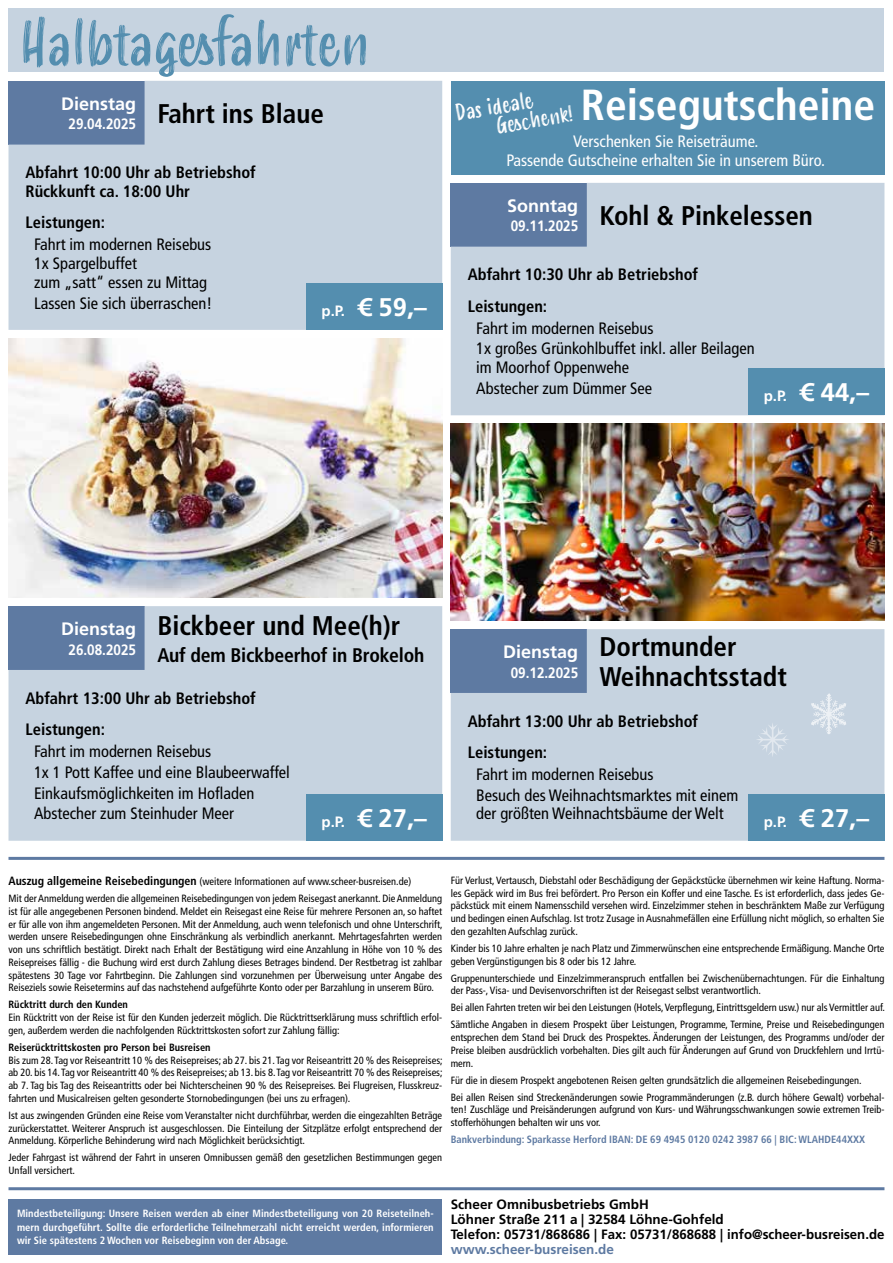
<style>
.page{position:relative;width:893px;height:1263px;background:#fff}
.page>*{position:absolute;margin:0;border:0;box-sizing:border-box;transform-origin:0 0}
.t1{font:60px "Smoothy";color:#548eaf}
.t2{font:700 condensed 43.5px "Frutiger LT Std";color:#fff}
.t3{font:700 condensed 27px/30px "Frutiger LT Std";color:#000}
.t4{font:700 25.5px "Frutiger LT Std";color:#fff}
.t5{font:22.5px/19.8px "Smoothy";color:#fff}
.t6{font:700 condensed 19.65px "Frutiger LT Std";letter-spacing:-.01em;color:#000}
.t7{font:700 18px "Frutiger LT Std";color:#fff}
.t8{font:condensed 16.5px/20.9px "Frutiger LT Std";color:#000}
.t9{font:700 condensed 16.5px/31.5px "Frutiger LT Std";color:#000}
.t10{font:condensed 16.5px/18.8px "Frutiger LT Std";color:#fff;text-align:center}
.t11{font:700 15px "Frutiger LT Std";color:#fff;scale:.9 1}
.t12{font:700 13.5px/15px "Frutiger LT Std";color:#000}
.t13{font:700 13.5px "Frutiger LT Std";color:#5e7aa2}
.t14{font:condensed 10.5px/12.8px "Frutiger LT Std";color:#000}
.t15{font:700 condensed 10.5px/13.5px "Frutiger LT Std";color:#fff;text-align:justify}
.t16{font:700 condensed 10.5px "Frutiger LT Std";color:#5e7aa2}
.t17{font:700 condensed 10.5px "Frutiger LT Std";color:#000}
.s1{font-size:15px}
.s2{font-weight:700;font-size:12px}
</style>
<div class="page">
<div style="left:9px;top:9px;width:875px;height:63px;background:#c6d3e0"></div>
<svg style="left:9px;top:81px;width:433px;height:249px;fill:#c6d3e0"></svg>
<div style="left:306px;top:283px;width:136px;height:47px;background:#548eaf"></div>
<svg style="left:9px;top:606px;width:433px;height:235px;fill:#c6d3e0"></svg>
<div style="left:306px;top:794px;width:136px;height:47px;background:#548eaf"></div>
<svg style="left:451px;top:183px;width:433px;height:232px;fill:#c6d3e0"></svg>
<div style="left:748px;top:368px;width:136px;height:47px;background:#548eaf"></div>
<svg style="left:451px;top:629px;width:433px;height:212px;fill:#c6d3e0"></svg>
<div style="left:748px;top:794px;width:136px;height:47px;background:#548eaf"></div>
<hr style="left:9px;top:857px;width:875px;height:3px;background:#5e7aa2">
<hr style="left:9px;top:1187px;width:875px;height:3px;background:#5e7aa2">
<div style="left:451px;top:81px;width:433px;height:93px;background:#548eaf"></div>
<svg style="left:755px;top:722px;width:35px;height:35px"></svg>
<svg style="left:811px;top:693px;width:35px;height:42px"></svg>
<img style="left:9px;top:338px;width:433px;height:260px">
<img style="left:451px;top:424px;width:433px;height:197px">
<div style="left:9px;top:1199px;width:433px;height:55px;background:#5e7aa2"></div>
<h1 class="t1" style="left:20px;top:0;width:351px">Halbtagesfahrten</h1>
<h3 class="t7" style="left:61px;top:93px;width:77px">Dienstag</h3>
<h3 class="t3" style="left:69px;top:98px;width:257px"><sub>29.04.2025</sub> Fahrt ins Blaue</h3>
<h3 class="t9" style="left:26px;top:163px;width:232px;line-height:18.8px">Abfahrt 10:00 Uhr ab Betriebshof<br>Rückkunft ca. 18:00 Uhr</h3>
<h3 class="t9" style="left:26px;top:207px;width:81px">Leistungen:</h3>
<h3 class="t8" style="left:34px;top:235px;width:179px;line-height:18.8px">Fahrt im modernen Reisebus<br>1x Spargelbuffet<br>zum „satt“ essen zu Mittag</h3>
<h3 class="t8" style="left:34px;top:293px;width:180px">Lassen Sie sich überraschen!</h3>
<h3 class="t4" style="left:322px;top:292px;width:107px"><span class="s1">p.P.</span> € 59,–</h3>
<h3 class="t5" style="left:491px;top:98px;width:79px;text-indent:-37px;rotate:-10deg">Das ideale<br>Ges chenk!</h3>
<h2 class="t2" style="left:581px;top:79px;width:296px">Reisegutscheine</h2>
<h3 class="t10" style="left:506px;top:132px;width:320px">Verschenken Sie Reiseträume.<br>Passende Gutscheine erhalten Sie in unserem Büro.</h3>
<h3 class="t7" style="left:507px;top:195px;width:73px">Sonntag</h3>
<h3 class="t3" style="left:511px;top:201px;width:304px"><sub>09.11.2025</sub> Kohl &amp; Pinkelessen</h3>
<h3 class="t9" style="left:468px;top:259px;width:232px">Abfahrt 10:30 Uhr ab Betriebshof<br>Leistungen:</h3>
<h3 class="t8" style="left:476px;top:317px;width:280px">Fahrt im modernen Reisebus<br>1x großes Grünkohlbuffet inkl. aller Beilagen</h3>
<h3 class="t8" style="left:476px;top:357px;width:177px">im Moorhof Oppenwehe<br>Abstecher zum Dümmer See</h3>
<h3 class="t4" style="left:764px;top:378px;width:107px"><span class="s1">p.P.</span> € 44,–</h3>
<h3 class="t3" style="left:157px;top:610px;width:245px">Bickbeer und Mee(h)r</h3>
<h3 class="t6" style="left:157px;top:643px;width:269px">Auf dem Bickbeerhof in Brokeloh</h3>
<h3 class="t9" style="left:26px;top:682px;width:232px">Abfahrt 13:00 Uhr ab Betriebshof<br>Leistungen:</h3>
<h3 class="t8" style="left:34px;top:741px;width:257px">Fahrt im modernen Reisebus<br>1x 1 Pott Kaffee und eine Blaubeerwaffel Einkaufsmöglichkeiten im Hofladen Abstecher zum Steinhuder Meer</h3>
<h3 class="t7" style="left:61px;top:618px;width:77px">Dienstag</h3>
<h3 class="t11" style="left:69px;top:640px;width:77px">26.08.2025</h3>
<h3 class="t4" style="left:322px;top:803px;width:107px"><span class="s1">p.P.</span> € 27,–</h3>
<h3 class="t3" style="left:600px;top:632px;width:189px">Dortmunder<br>Weihnachtsstadt</h3>
<h3 class="t9" style="left:468px;top:705px;width:232px">Abfahrt 13:00 Uhr ab Betriebshof<br>Leistungen:</h3>
<h3 class="t8" style="left:476px;top:764px;width:264px">Fahrt im modernen Reisebus<br>Besuch des Weihnachtsmarktes mit einem</h3>
<h3 class="t8" style="left:476px;top:803px;width:249px">der größten Weihnachtsbäume der Welt</h3>
<h3 class="t4" style="left:764px;top:803px;width:107px"><span class="s1">p.P.</span> € 27,–</h3>
<h3 class="t7" style="left:503px;top:641px;width:77px">Dienstag</h3>
<h3 class="t11" style="left:511px;top:663px;width:77px">09.12.2025</h3>
<p class="t14" style="left:9px;top:873px;width:435px;line-height:17px"><span class="s2">Auszug allgemeine Reisebedingungen</span> (weitere Informationen auf www.scheer-busreisen.de)<br>Mit der Anmeldung werden die allgemeinen Reisebedingungen von jedem Reisegast anerkannt. Die Anmeldung</p>
<p class="t14" style="left:9px;top:905px;width:436px;text-align:justify">ist für alle angegebenen Personen bindend. Meldet ein Reisegast eine Reise für mehrere Personen an, so haftet er für alle von ihm angemeldeten Personen. Mit der Anmeldung, auch wenn telefonisch und ohne Unterschrift, werden unsere Reisebedingungen ohne Einschränkung als verbindlich anerkannt. Mehrtagesfahrten werden von uns schriftlich bestätigt. Direkt nach Erhalt der Bestätigung wird eine Anzahlung in Höhe von 10 % des Reisepreises fällig - die Buchung wird erst durch Zahlung dieses Betrages bindend. Der Restbetrag ist zahlbar spätestens 30 Tage vor Fahrtbeginn. Die Zahlungen sind vorzunehmen per Überweisung unter Angabe des Reiseziels sowie Reisetermins auf das nachstehend aufgeführte Konto oder per Barzahlung in unserem Büro.</p>
<p class="t17" style="left:9px;top:998px;width:121px">Rücktritt durch den Kunden</p>
<p class="t14" style="left:9px;top:1011px;width:435px">Ein Rücktritt von der Reise ist für den Kunden jederzeit möglich. Die Rücktrittserklärung muss schriftlich erfol&shy;gen, außerdem werden die nachfolgenden Rücktrittskosten sofort zur Zahlung fällig:</p>
<p class="t17" style="left:9px;top:1041px;width:204px">Reiserücktrittskosten pro Person bei Busreisen</p>
<p class="t14" style="left:9px;top:1053px;width:436px;text-align:justify">Bis zum 28. Tag vor Reiseantritt 10 % des Reisepreises; ab 27. bis 21. Tag vor Reiseantritt 20 % des Reisepreises; ab 20. bis 14. Tag vor Reiseantritt 40 % des Reisepreises; ab 13. bis 8. Tag vor Reiseantritt 70 % des Reisepreises; ab 7. Tag bis Tag des Reiseantritts oder bei Nichterscheinen 90 % des Reisepreises. Bei Flugreisen, Flusskreuz&shy;fahrten und Musicalreisen gelten gesonderte Stornobedingungen (bei uns zu erfragen).</p>
<p class="t14" style="left:9px;top:1109px;width:435px;text-align:justify">Ist aus zwingenden Gründen eine Reise vom Veranstalter nicht durchführbar, werden die eingezahlten Beträge zurückerstattet. Weiterer Anspruch ist ausgeschlossen. Die Einteilung der Sitzplätze erfolgt entsprechend der Anmeldung. Körperliche Behinderung wird nach Möglichkeit berücksichtigt.</p>
<p class="t14" style="left:9px;top:1151px;width:435px">Jeder Fahrgast ist während der Fahrt in unseren Omnibussen gemäß den gesetzlichen Bestimmungen gegen<br>Unfall versichert.</p>
<p class="t14" style="left:451px;top:874px;width:435px;text-align:justify">Für Verlust, Vertausch, Diebstahl oder Beschädigung der Gepäckstücke übernehmen wir keine Haftung. Norma&shy;les Gepäck wird im Bus frei befördert. Pro Person ein Koffer und eine Tasche. Es ist erforderlich, dass jedes Ge&shy;päckstück mit einem Namensschild versehen wird. Einzelzimmer stehen in beschränktem Maße zur Verfügung und bedingen einen Aufschlag. Ist trotz Zusage in Ausnahmefällen eine Erfüllung nicht möglich, so erhalten Sie den gezahlten Aufschlag zurück.</p>
<p class="t14" style="left:451px;top:942px;width:435px">Kinder bis 10 Jahre erhalten je nach Platz und Zimmerwünschen eine entsprechende Ermäßigung. Manche Orte geben Vergünstigungen bis 8 oder bis 12 Jahre.</p>
<p class="t14" style="left:451px;top:972px;width:435px">Gruppenunterschiede und Einzelzimmeranspruch entfallen bei Zwischenübernachtungen. Für die Einhaltung der Pass-, Visa- und Devisenvorschriften ist der Reisegast selbst verantwortlich.</p>
<p class="t14" style="left:451px;top:999px;width:436px;line-height:17px">Bei allen Fahrten treten wir bei den Leistungen (Hotels, Verpflegung, Eintrittsgeldern usw.) nur als Vermittler auf.<br>Sämtliche Angaben in diesem Prospekt über Leistungen, Programme, Termine, Preise und Reisebedingungen</p>
<p class="t14" style="left:451px;top:1031px;width:435px;text-align:justify">entsprechen dem Stand bei Druck des Prospektes. Änderungen der Leistungen, des Programms und/oder der Preise bleiben ausdrücklich vorbehalten. Dies gilt auch für Änderungen auf Grund von Druckfehlern und Irrtü&shy;mern.</p>
<p class="t14" style="left:451px;top:1071px;width:435px;line-height:17px">Für die in diesem Prospekt angebotenen Reisen gelten grundsätzlich die allgemeinen Reisebedingungen.<br>Bei allen Reisen sind Streckenänderungen sowie Programmänderungen (z.B. durch höhere Gewalt) vorbehal-</p>
<p class="t14" style="left:451px;top:1103px;width:435px">ten! Zuschläge und Preisänderungen aufgrund von Kurs- und Währungsschwankungen sowie extremen Treib&shy;stofferhöhungen behalten wir uns vor.</p>
<p class="t16" style="left:451px;top:1133px;width:416px">Bankverbindung: Sparkasse Herford IBAN: DE 69 4945 0120 0242 3987 66 | BIC: WLAHDE44XXX</p>
<p class="t15" style="left:17px;top:1207px;width:418px">Mindestbeteiligung: Unsere Reisen werden ab einer Mindestbeteiligung von 20 Reiseteilneh&shy;mern durchgeführt. Sollte die erforderliche Teilnehmerzahl nicht erreicht werden, informieren wir Sie spätestens 2 Wochen vor Reisebeginn von der Absage.</p>
<p class="t12" style="left:451px;top:1197px;width:435px">Scheer Omnibusbetriebs GmbH<br>Löhner Straße 211 a | 32584 Löhne-Gohfeld<br>Telefon: 05731/868686 | Fax: 05731/868688 | info@scheer-busreisen.de</p>
<p class="t13" style="left:451px;top:1242px;width:165px">www.scheer-busreisen.de</p>
</div>
